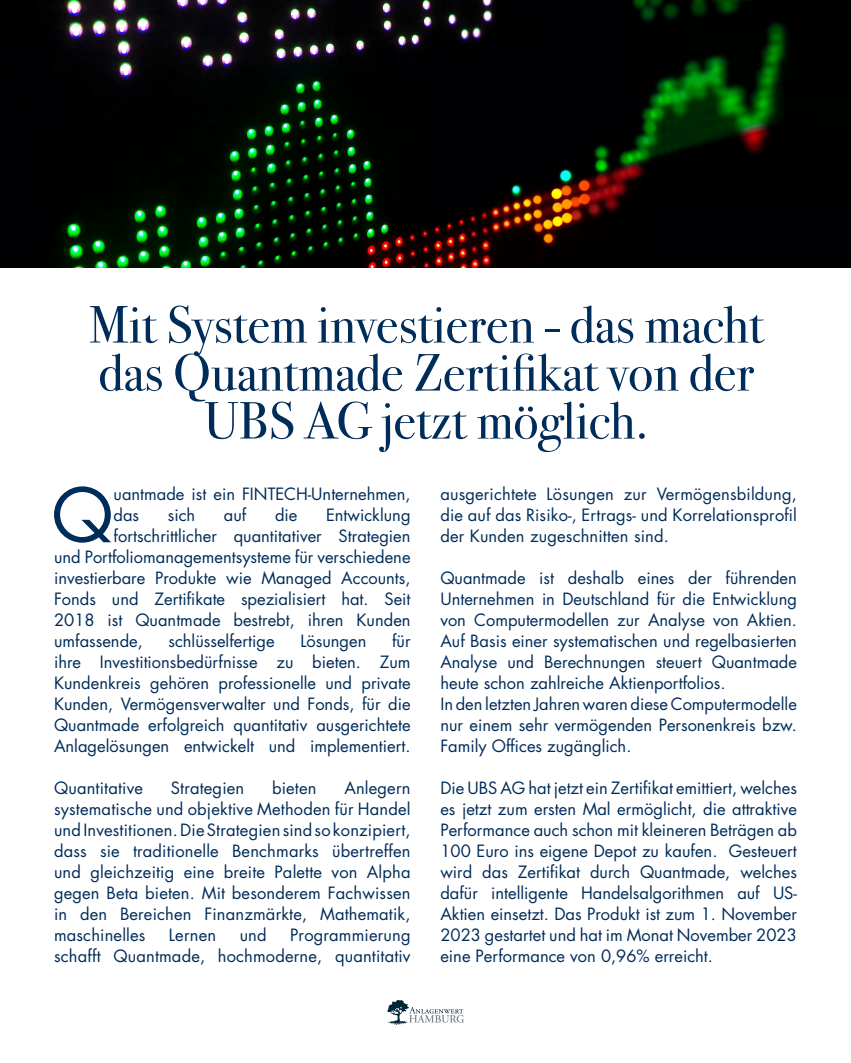
<style>
.page{position:relative;width:851px;height:1063px;background:#fff}
.page>*{position:absolute;margin:0;border:0;box-sizing:border-box;transform-origin:0 0}
.t1{font:72.15px "Futura";color:#002c59}
.t2{font:52.5px/48px "Bodoni Svty Two ITCTT";color:#002c59;text-align:center}
.t3{font:16.5px/21px "Futura";color:#002c59;text-align:justify}
</style>
<div class="page">
<svg style="left:387px;top:1000px;width:77px;height:25px"></svg>
<img style="left:0;top:0;width:850px;height:268px">
<p class="t2" style="left:89px;top:295px;width:676px">Mit System investieren - das macht das Quantmade Zertifikat von der<br>UBS AG jetzt möglich.</p>
<p class="t1" style="left:51px;top:466px;width:64px">Q</p>
<p class="t3" style="left:113px;top:483px;width:298px">uantmade ist ein FINTECH-Unternehmen, das</p>
<p class="t3" style="left:168px;top:504px;width:29px">sich</p>
<p class="t3" style="left:224px;top:504px;width:24px">auf</p>
<p class="t3" style="left:275px;top:504px;width:24px">die</p>
<p class="t3" style="left:326px;top:504px;width:86px">Entwicklung</p>
<p class="t3" style="left:113px;top:525px;width:298px">fortschrittlicher quantitativer Strategien</p>
<p class="t3" style="left:54px;top:546px;width:358px">und Portfoliomanagementsysteme für verschiedene</p>
<p class="t3" style="left:54px;top:567px;width:358px">investierbare Produkte wie Managed Accounts,</p>
<p class="t3" style="left:54px;top:588px;width:358px">Fonds und Zertifikate spezialisiert hat. Seit</p>
<p class="t3" style="left:54px;top:609px;width:358px">2018 ist Quantmade bestrebt, ihren Kunden</p>
<p class="t3" style="left:54px;top:630px;width:90px">umfassende,</p>
<p class="t3" style="left:168px;top:630px;width:108px">schlüsselfertige</p>
<p class="t3" style="left:300px;top:630px;width:68px">Lösungen</p>
<p class="t3" style="left:54px;top:630px;width:358px;text-indent:338px">für ihre Investitionsbedürfnisse zu bieten. Zum Kundenkreis gehören professionelle und private Kunden, Vermögensverwalter und Fonds, für die Quantmade erfolgreich quantitativ ausgerichtete Anlagelösungen entwickelt und implementiert.</p>
<p class="t3" style="left:54px;top:777px;width:90px">Quantitative</p>
<p class="t3" style="left:171px;top:777px;width:75px">Strategien</p>
<p class="t3" style="left:272px;top:777px;width:46px">bieten</p>
<p class="t3" style="left:54px;top:777px;width:358px;text-indent:290px">Anlegern systematische und objektive Methoden für Handel und Investitionen. Die Strategien sind so konzipiert, dass sie traditionelle Benchmarks übertreffen und gleichzeitig eine breite Palette von Alpha gegen Beta bieten. Mit besonderem Fachwissen in den Bereichen Finanzmärkte, Mathematik, maschinelles</p>
<p class="t3" style="left:169px;top:924px;width:49px">Lernen</p>
<p class="t3" style="left:240px;top:924px;width:29px">und</p>
<p class="t3" style="left:54px;top:924px;width:358px;text-align:right">Programmierung<br>schafft Quantmade, hochmoderne, quantitativ</p>
<p class="t3" style="left:440px;top:483px;width:358px">ausgerichtete Lösungen zur Vermögensbildung, die auf das Risiko-, Ertrags- und Korrelationsprofil der Kunden zugeschnitten sind.</p>
<p class="t3" style="left:440px;top:567px;width:358px">Quantmade ist deshalb eines der führenden Unternehmen in Deutschland für die Entwicklung von Computermodellen zur Analyse von Aktien.<br>Auf Basis einer systematischen und regelbasierten Analyse und Berechnungen steuert Quantmade heute schon zahlreiche Aktienportfolios.</p>
<p class="t3" style="left:440px;top:693px;width:358px">In den letzten Jahren waren diese Computermodelle nur einem sehr vermögenden Personenkreis bzw.<br>Family Offices zugänglich.</p>
<p class="t3" style="left:440px;top:777px;width:358px">Die UBS AG hat jetzt ein Zertifikat emittiert, welches es jetzt zum ersten Mal ermöglicht, die attraktive Performance auch schon mit kleineren Beträgen ab 100 Euro ins eigene Depot zu kaufen. Gesteuert wird das Zertifikat durch Quantmade, welches dafür intelligente Handelsalgorithmen auf US-Aktien einsetzt. Das Produkt ist zum 1. November 2023 gestartet und hat im Monat November 2023 eine Performance von 0,96% erreicht.</p>
</div>
